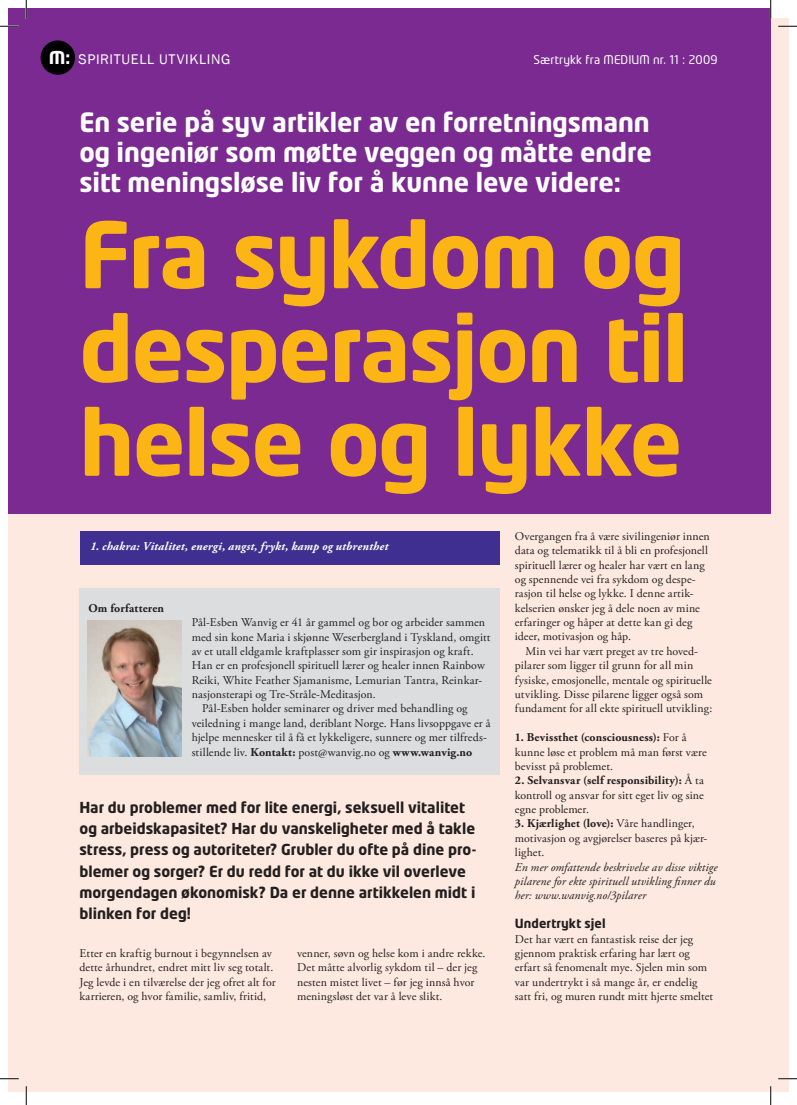
<style>
.page{position:relative;width:797px;height:1105px;background:#fff}
.page>*{position:absolute;margin:0;border:0;box-sizing:border-box;transform-origin:0 0}
.t1{font:700 90px/93.8px "Neo Tech Alt";letter-spacing:-.02em;color:#fbb615;text-align:justify}
.t2{font:700 26.25px/30px "Neo Tech Alt";color:#fff;text-align:justify}
.t3{font:700 15px/21.2px "Neo Tech Alt";color:#231f20}
.t4{font:14.38px "Franklin Gothic";letter-spacing:.045em;color:#fff}
.t5{font:700 12.5px "Neo Tech Alt";letter-spacing:.01em;color:#231f20}
.t6{font:11.88px/14.4px "Adobe Garamond Pro";letter-spacing:.01em;color:#231f20}
.t7{font:italic 11.88px/14.4px "Adobe Garamond Pro";letter-spacing:.01em;color:#231f20}
.t8{font:italic 700 11.88px "Adobe Garamond Pro";letter-spacing:.02em;color:#fff}
.t9{font:11.88px "Neo Tech Alt";letter-spacing:.01em;color:#fff}
.t10{font:700 11.88px "Adobe Garamond Pro";letter-spacing:.01em;color:#231f20}
.s1{font-family:"Neo Tech Alt";font-weight:700;font-size:17.5px}
.s2{font-weight:700}
</style>
<div class="page">
<div style="left:9px;top:18px;width:779px;height:1074px;background:#fde9df"></div>
<div style="left:9px;top:9px;width:761px;height:505px;background:#7a2a91"></div>
<div style="left:80px;top:532px;width:420px;height:33px;background:#3f2f91"></div>
<div style="left:80px;top:588px;width:420px;height:187px;background:#dcdddf"></div>
<img style="left:88px;top:621px;width:93px;height:136px">
<div style="left:41px;top:40px;width:34px;height:35px;background:#000;border-radius:50%"></div>
<svg style="left:0;top:25px;width:19px;height:2px"></svg>
<svg style="left:778px;top:25px;width:19px;height:2px"></svg>
<svg style="left:0;top:1078px;width:19px;height:1px"></svg>
<svg style="left:778px;top:1078px;width:19px;height:1px"></svg>
<svg style="left:25px;top:0;width:2px;height:19px"></svg>
<svg style="left:25px;top:1086px;width:2px;height:19px"></svg>
<svg style="left:770px;top:0;width:1px;height:19px"></svg>
<svg style="left:770px;top:1086px;width:1px;height:19px"></svg>
<p class="t4" style="left:49px;top:50px;width:183px"><span class="s1">M:</span> SPIRITUELL UTVIKLING</p>
<p class="t9" style="left:533px;top:52px;width:185px">Særtrykk fra MEDIUM nr. 11 : 2009</p>
<h2 class="t2" style="left:79px;top:106px;width:574px">En serie på syv artikler av en forretningsmann og ingeniør som møtte veggen og måtte endre sitt meningsløse liv for å kunne leve videre:</h2>
<h1 class="t1" style="left:79px;top:206px;width:610px">Fra sykdom og desperasjon til helse og lykke</h1>
<p class="t8" style="left:90px;top:540px;width:299px">1. chakra: Vitalitet, energi, angst, frykt, kamp og utbrenthet</p>
<p class="t10" style="left:89px;top:601px;width:77px">Om forfatteren</p>
<p class="t6" style="left:192px;top:616px;width:295px">Pål-Esben Wanvig er 41 år gammel og bor og arbeider sammen</p>
<p class="t6" style="left:192px;top:630px;width:300px">med sin kone Maria i skjønne Weserbergland i Tyskland, omgitt</p>
<p class="t6" style="left:192px;top:644px;width:283px">av et utall eldgamle kraftplasser som gir inspirasjon og kraft.</p>
<p class="t6" style="left:192px;top:659px;width:295px">Han er en profesjonell spirituell lærer og healer innen Rainbow</p>
<p class="t6" style="left:192px;top:673px;width:292px">Reiki, White Feather Sjamanisme, Lemurian Tantra, Reinkar-</p>
<p class="t6" style="left:192px;top:687px;width:185px">nasjonsterapi og Tre-Stråle-Meditasjon.</p>
<p class="t6" style="left:202px;top:702px;width:267px">Pål-Esben holder seminarer og driver med behandling og</p>
<p class="t6" style="left:192px;top:716px;width:300px">veiledning i mange land, deriblant Norge. Hans livsoppgave er å</p>
<p class="t6" style="left:192px;top:731px;width:297px">hjelpe mennesker til å få et lykkeligere, sunnere og mer tilfreds-</p>
<p class="t6" style="left:192px;top:745px;width:282px">stillende liv. <span class="s2">Kontakt:</span> post@wanvig.no og <span class="s2">www.wanvig.no</span></p>
<p class="t3" style="left:79px;top:796px;width:398px">Har du problemer med for lite energi, seksuell vitalitet og arbeidskapasitet? Har du vanskeligheter med å takle stress, press og autoriteter? Grubler du ofte på dine pro&shy;blemer og sorger? Er du redd for at du ikke vil overleve morgendagen økonomisk? Da er denne artikkelen midt i blinken for deg!</p>
<p class="t6" style="left:79px;top:946px;width:198px">Etter en kraftig burnout i begynnelsen av dette århundret, endret mitt liv seg totalt.<br>Jeg levde i en tilværelse der jeg ofret alt for karrieren, og hvor familie, samliv, fritid,</p>
<p class="t6" style="left:297px;top:946px;width:190px">venner, søvn og helse kom i andre rekke.<br>Det måtte alvorlig sykdom til – der jeg nesten mistet livet – før jeg innså hvor meningsløst det var å leve slikt.</p>
<p class="t6" style="left:515px;top:529px;width:196px">Overgangen fra å være sivilingeniør innen data og telematikk til å bli en profesjonell spirituell lærer og healer har vært en lang og spennende vei fra sykdom og despe&shy;rasjon til helse og lykke. I denne artik&shy;kelserien ønsker jeg å dele noen av mine erfaringer og håper at dette kan gi deg ideer, motivasjon og håp.</p>
<p class="t6" style="left:515px;top:644px;width:199px;text-indent:11px">Min vei har vært preget av tre hoved&shy;pilarer som ligger til grunn for all min fysiske, emosjonelle, mentale og spirituelle utvikling. Disse pilarene ligger også som fundament for all ekte spirituell utvikling:</p>
<p class="t6" style="left:515px;top:731px;width:193px"><span class="s2">1. Bevissthet (consciousness):</span> For å kunne løse et problem må man først være bevisst på problemet.</p>
<p class="t6" style="left:515px;top:774px;width:191px;text-align:justify"><span class="s2">2. Selvansvar (self responsibility):</span> Å ta kontroll og ansvar for sitt eget liv og sine egne problemer.</p>
<p class="t6" style="left:515px;top:817px;width:194px"><span class="s2">3. Kjærlighet (love):</span> Våre handlinger, motivasjon og avgjørelser baseres på kjær&shy;lighet.</p>
<p class="t7" style="left:515px;top:860px;width:204px">En mer omfattende beskrivelse av disse viktige pilarene for ekte spirituell utvikling finner du her: www.wanvig.no/3pilarer</p>
<p class="t5" style="left:515px;top:916px;width:92px">Undertrykt sjel</p>
<p class="t6" style="left:515px;top:932px;width:200px">Det har vært en fantastisk reise der jeg gjennom praktisk erfaring har lært og erfart så fenomenalt mye. Sjelen min som var undertrykt i så mange år, er endelig satt fri, og muren rundt mitt hjerte smeltet</p>
</div>
